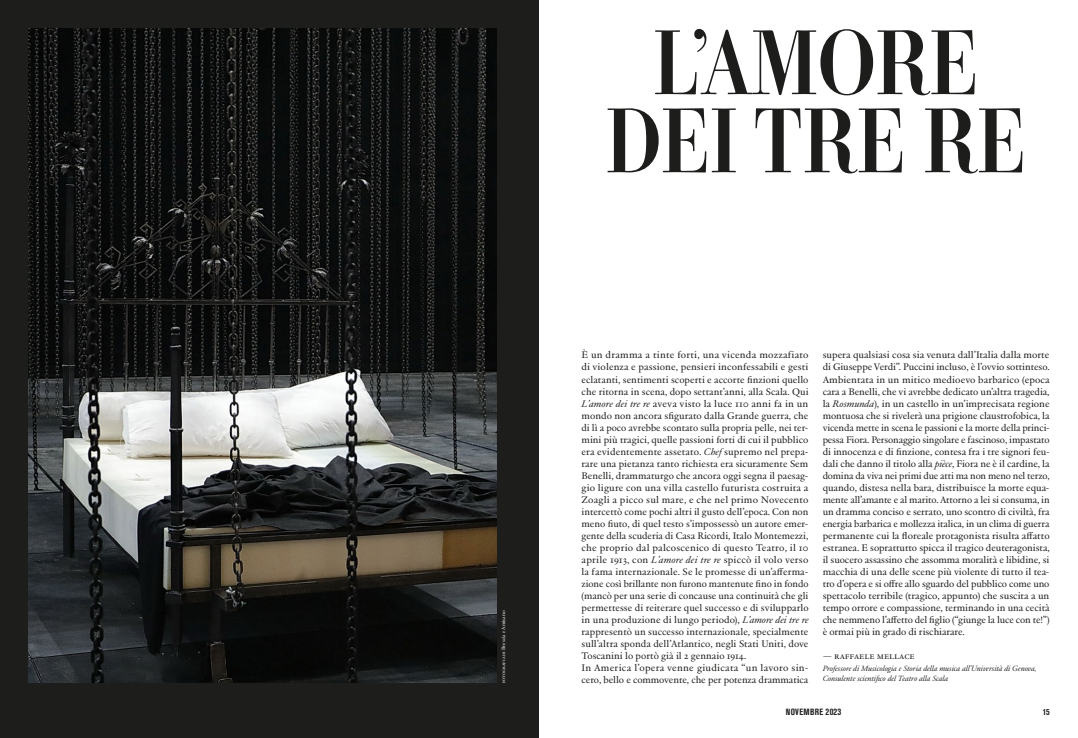
<style>
.page{position:relative;width:1078px;height:738px;background:#fff}
.page>*{position:absolute;margin:0;border:0;box-sizing:border-box;transform-origin:0 0}
.t1{font:500 88px/78px "Parmigiano Headline Pro";letter-spacing:-.015em;color:#1d1d1b;text-align:center}
.t2{font:9.8px/12px "J Jannon";color:#1d1d1b}
.t3{font:700 condensed 9px "Akzidenz Grotesk Pro";letter-spacing:.045em;color:#1d1d1b}
.t4{font:italic 7.8px/10px "J Jannon";color:#1d1d1b}
.t5{font:5px "J Jannon";color:#fff}
.s1{font-style:italic}
.s2{font-size:9.5px}
</style>
<div class="page">
<div style="left:0;top:0;width:539px;height:737px;background:#1d1d1b"></div>
<img style="left:28px;top:28px;width:468px;height:654px">
<p class="t5" style="left:499px;top:682px;width:74px;rotate:-90deg">fotografia di Brescia e Amisano</p>
<h1 class="t1" style="left:604px;top:18px;width:423px">L’AMORE<br>DEI TRE RE</h1>
<p class="t2" style="left:581px;top:348px;width:228px">È un dramma a tinte forti, una vicenda mozzafiato di violenza e passione, pensieri inconfessabili e gesti eclatanti, sentimenti scoperti e accorte finzioni quello che ritorna in scena, dopo settant’anni, alla Scala. Qui <span class="s1">L’amore dei tre re</span> aveva visto la luce 110 anni fa in un mondo non ancora sfigurato dalla Grande guerra, che di lì a poco avrebbe scontato sulla propria pelle, nei ter&shy;mini più tragici, quelle passioni forti di cui il pubblico era evidentemente assetato. <span class="s1">Chef</span> supremo nel prepa&shy;rare una pietanza tanto richiesta era sicuramente Sem Benelli, drammaturgo che ancora oggi segna il paesag&shy;gio ligure con una villa castello futurista costruita a Zoagli a picco sul mare, e che nel primo Novecento intercettò come pochi altri il gusto dell’epoca. Con non meno fiuto, di quel testo s’impossessò un autore emer&shy;gente della scuderia di Casa Ricordi, Italo Montemezzi, che proprio dal palcoscenico di questo Teatro, il 10 aprile 1913, con <span class="s1">L’amore dei tre re</span> spiccò il volo verso la fama internazionale. Se le promesse di un’afferma&shy;zione così brillante non furono mantenute fino in fondo (mancò per una serie di concause una continuità che gli permettesse di reiterare quel successo e di svilupparlo in una produzione di lungo periodo), <span class="s1">L’amore dei tre re </span>rappresentò un successo internazionale, specialmente sull’altra sponda dell’Atlantico, negli Stati Uniti, dove Toscanini lo portò già il 2 gennaio 1914.<br>In America l’opera venne giudicata “un lavoro sin&shy;cero, bello e commovente, che per potenza drammatica</p>
<p class="t2" style="left:822px;top:348px;width:228px;text-align:justify">supera qualsiasi cosa sia venuta dall’Italia dalla morte di Giuseppe Verdi”. Puccini incluso, è l’ovvio sottinteso.<br>Ambientata in un mitico medioevo barbarico (epoca cara a Benelli, che vi avrebbe dedicato un’altra tragedia, la <span class="s1">Rosmunda</span>), in un castello in un’imprecisata regione montuosa che si rivelerà una prigione claustrofobica, la vicenda mette in scena le passioni e la morte della princi&shy;pessa Fiora. Personaggio singolare e fascinoso, impastato di innocenza e di finzione, contesa fra i tre signori feu&shy;dali che danno il titolo alla <span class="s1">pièce</span>, Fiora ne è il cardine, la domina da viva nei primi due atti ma non meno nel terzo, quando, distesa nella bara, distribuisce la morte equa&shy;mente all’amante e al marito. Attorno a lei si consuma, in un dramma conciso e serrato, uno scontro di civiltà, fra energia barbarica e mollezza italica, in un clima di guerra permanente cui la floreale protagonista risulta affatto estranea. E soprattutto spicca il tragico deuteragonista, il suocero assassino che assomma moralità e libidine, si macchia di una delle scene più violente di tutto il tea&shy;tro d’opera e si offre allo sguardo del pubblico come uno spettacolo terribile (tragico, appunto) che suscita a un tempo orrore e compassione, terminando in una cecità che nemmeno l’affetto del figlio (“giunge la luce con te!”) è ormai più in grado di rischiarare.</p>
<p class="t2" style="left:822px;top:648px;width:93px">— Raffaele Mellace</p>
<p class="t4" style="left:822px;top:662px;width:215px">Professore di Musicologia e Storia della musica all’Università di Genova,<br>Consulente scientifico del Teatro alla Scala</p>
<p class="t3" style="left:785px;top:705px;width:57px">NOVEMBRE <span class="s2">2023</span></p>
<p class="t3" style="left:1042px;top:705px;width:8px">15</p>
</div>
